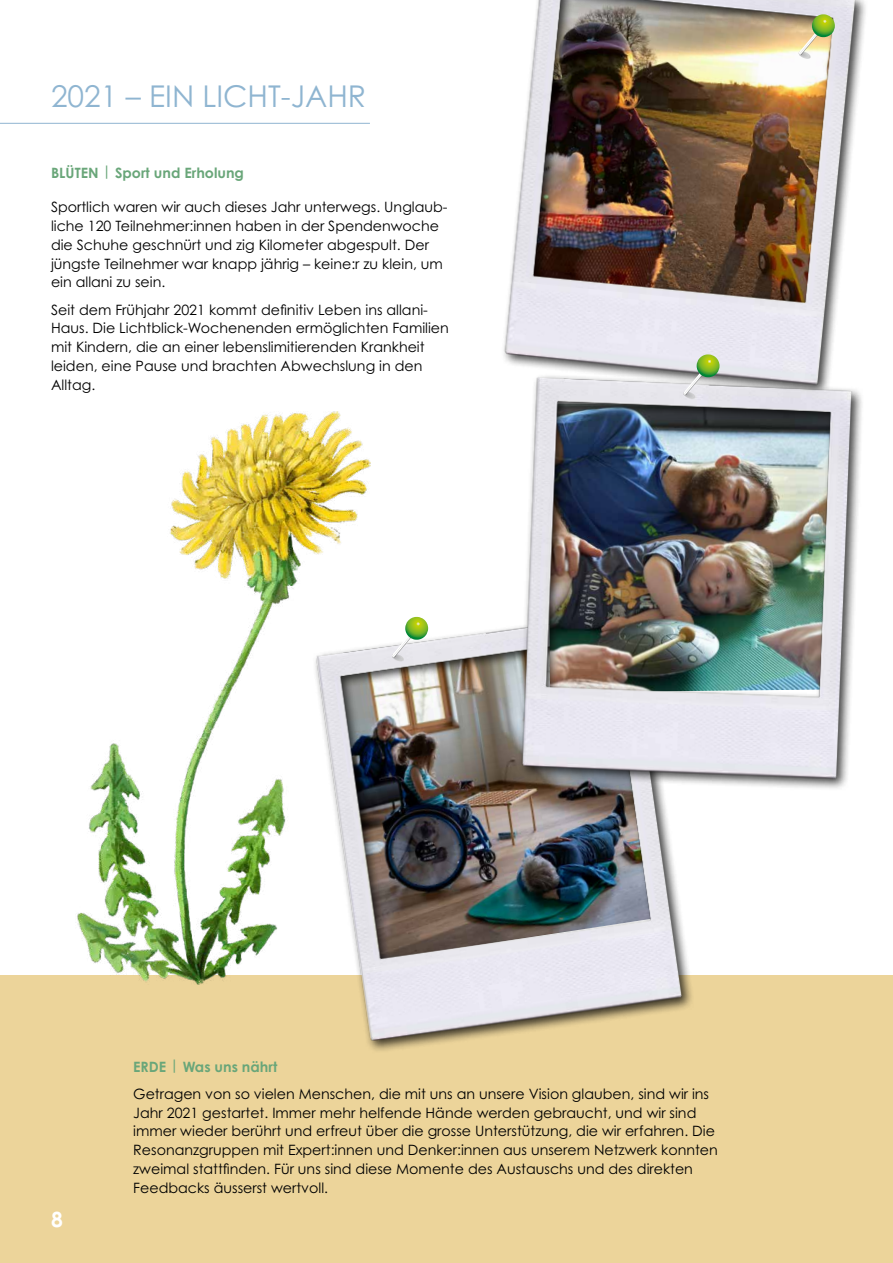
<style>
.page{position:relative;width:893px;height:1263px;background:#fff}
.page>*{position:absolute;margin:0;border:0;box-sizing:border-box;transform-origin:0 0}
.t1{font:30px "Century Gothic Pro";color:#8fb5d1}
.t2{font:700 21px "Century Gothic Pro";color:#fff}
.t3{font:14.25px/18.8px "Century Gothic Pro";color:#000}
.t4{font:700 14.25px "Century Gothic Pro";color:#69a679}
</style>
<div class="page">
<div style="left:0;top:976px;width:893px;height:287px;background:#ecd49a"></div>
<hr style="left:0;top:123px;width:370px;height:1px;background:#8fb5d1">
<img style="left:503px;top:0;width:361px;height:365px">
<svg style="left:799px;top:14px;width:36px;height:45px;background:#c5c88d"></svg>
<img style="left:359px;top:616px;width:333px;height:435px">
<img style="left:505px;top:365px;width:355px;height:426px">
<svg style="left:683px;top:354px;width:36px;height:45px;background:#bdccab"></svg>
<svg style="left:392px;top:617px;width:36px;height:44px"></svg>
<img style="left:76px;top:411px;width:294px;height:574px">
<h1 class="t1" style="left:51px;top:78px;width:317px">2021 – EIN LICHT-JAHR</h1>
<p class="t4" style="left:51px;top:164px;width:194px">BLÜTEN | Sport und Erholung</p>
<p class="t3" style="left:51px;top:198px;width:398px">Sportlich waren wir auch dieses Jahr unterwegs. Unglaub&shy;liche 120 Teilnehmer:innen haben in der Spendenwoche die Schuhe geschnürt und zig Kilometer abgespult. Der jüngste Teilnehmer war knapp jährig – keine:r zu klein, um ein allani zu sein.</p>
<p class="t3" style="left:51px;top:300px;width:399px">Seit dem Frühjahr 2021 kommt definitiv Leben ins allani-Haus. Die Lichtblick-Wochenenden ermöglichten Familien mit Kindern, die an einer lebenslimitierenden Krankheit leiden, eine Pause und brachten Abwechslung in den Alltag.</p>
<h2 class="t2" style="left:51px;top:1206px;width:13px">8</h2>
<p class="t4" style="left:133px;top:1057px;width:146px">ERDE | Was uns nährt</p>
<p class="t3" style="left:133px;top:1084px;width:586px">Getragen von so vielen Menschen, die mit uns an unsere Vision glauben, sind wir ins Jahr 2021 gestartet. Immer mehr helfende Hände werden gebraucht, und wir sind immer wieder berührt und erfreut über die grosse Unterstützung, die wir erfahren. Die Resonanzgruppen mit Expert:innen und Denker:innen aus unserem Netzwerk konnten zweimal stattfinden. Für uns sind diese Momente des Austauschs und des direkten Feedbacks äusserst wertvoll.</p>
</div>
